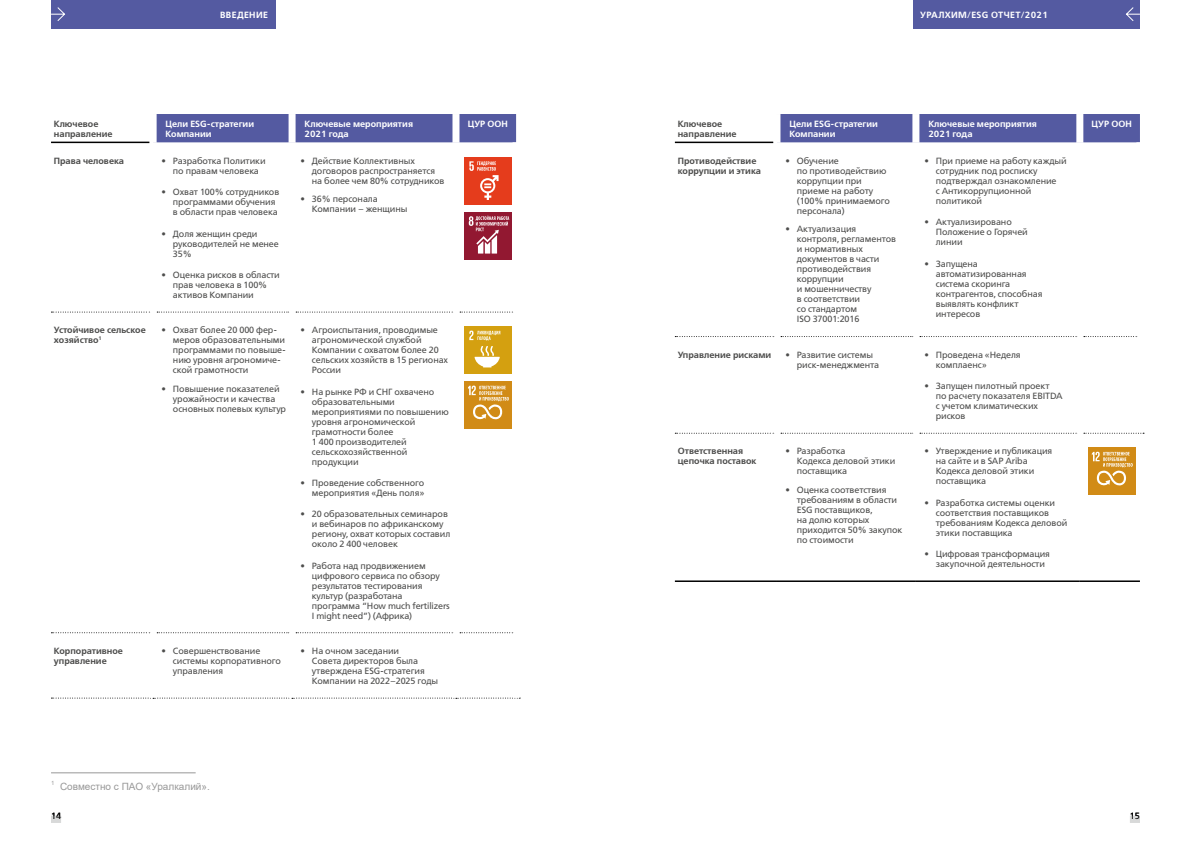
<style>
.page{position:relative;width:1191px;height:842px;background:#fff}
.page>*{position:absolute;margin:0;border:0;box-sizing:border-box;transform-origin:0 0}
.t1{font:10px "Arial";color:#989898}
.t2{font:9px/10px "Free Set";letter-spacing:-.01em;color:#4d4d4c}
.t3{font:600 9px/10px "Free Set";color:#4d4d4c}
.t4{font:600 9px/10px "Free Set";color:#fff}
.t5{font:600 9px "Free Set";letter-spacing:.04em;color:#fff}
.t6{font:9px "Free Set";color:#000}
.t7{font:5.8px "Arial";color:#989898}
</style>
<div class="page">
<div style="left:913px;top:0;width:227px;height:28px;background:#545aa1"></div>
<svg style="left:1126px;top:7px;width:14px;height:14px"></svg>
<div style="left:51px;top:0;width:224px;height:28px;background:#545aa1"></div>
<svg style="left:51px;top:7px;width:14px;height:14px"></svg>
<div style="left:1130px;top:816px;width:10px;height:7px;background:#d8d9d9"></div>
<div style="left:51px;top:816px;width:10px;height:7px;background:#d8d9d9"></div>
<div style="left:780px;top:114px;width:360px;height:28px;background:#545aa1"></div>
<svg style="left:675px;top:336px;width:98px;height:1px"></svg>
<svg style="left:781px;top:336px;width:131px;height:1px"></svg>
<svg style="left:919px;top:336px;width:157px;height:1px"></svg>
<svg style="left:1083px;top:336px;width:53px;height:1px"></svg>
<hr style="left:675px;top:142px;width:98px;height:1px;background:#000">
<svg style="left:675px;top:433px;width:98px;height:1px"></svg>
<svg style="left:781px;top:433px;width:131px;height:1px"></svg>
<svg style="left:919px;top:433px;width:157px;height:1px"></svg>
<svg style="left:1083px;top:433px;width:61px;height:1px"></svg>
<div style="left:912px;top:114px;width:7px;height:28px;background:#fff"></div>
<div style="left:1076px;top:114px;width:7px;height:28px;background:#fff"></div>
<hr style="left:675px;top:580px;width:102px;height:2px;background:#000">
<hr style="left:777px;top:580px;width:139px;height:2px;background:#000">
<hr style="left:916px;top:580px;width:163px;height:2px;background:#000">
<hr style="left:1079px;top:580px;width:61px;height:2px;background:#000">
<svg style="left:1088px;top:447px;width:47px;height:1px"></svg>
<div style="left:1088px;top:448px;width:47px;height:47px;background:#d18b16"></div>
<svg style="left:1091px;top:452px;width:41px;height:34px"></svg>
<div style="left:157px;top:114px;width:359px;height:28px;background:#545aa1"></div>
<svg style="left:51px;top:312px;width:99px;height:1px"></svg>
<svg style="left:157px;top:312px;width:131px;height:1px"></svg>
<svg style="left:296px;top:312px;width:156px;height:1px"></svg>
<svg style="left:460px;top:312px;width:52px;height:1px"></svg>
<svg style="left:51px;top:632px;width:99px;height:1px"></svg>
<svg style="left:157px;top:632px;width:131px;height:1px"></svg>
<svg style="left:296px;top:632px;width:156px;height:1px"></svg>
<svg style="left:460px;top:632px;width:52px;height:1px"></svg>
<svg style="left:51px;top:698px;width:469px;height:1px"></svg>
<hr style="left:51px;top:142px;width:99px;height:1px;background:#000">
<div style="left:288px;top:114px;width:7px;height:28px;background:#fff"></div>
<div style="left:452px;top:114px;width:7px;height:28px;background:#fff"></div>
<div style="left:464px;top:157px;width:48px;height:48px;background:#e53c1c"></div>
<svg style="left:469px;top:161px;width:29px;height:39px"></svg>
<div style="left:464px;top:212px;width:48px;height:48px;background:#921831"></div>
<svg style="left:469px;top:216px;width:40px;height:38px"></svg>
<div style="left:464px;top:326px;width:48px;height:48px;background:#d4a010"></div>
<svg style="left:469px;top:331px;width:31px;height:36px"></svg>
<div style="left:464px;top:381px;width:48px;height:48px;background:#d18b16"></div>
<svg style="left:468px;top:386px;width:41px;height:34px"></svg>
<hr style="left:51px;top:772px;width:145px;height:1px;background:#989898">
<p class="t5" style="left:220px;top:9px;width:49px">ВВЕДЕНИЕ</p>
<p class="t5" style="left:920px;top:9px;width:129px">УРАЛХИМ/ESG ОТЧЕТ/2021</p>
<p class="t3" style="left:54px;top:118px;width:60px">Ключевое направление</p>
<p class="t4" style="left:166px;top:118px;width:90px">Цели ESG-стратегии<br>Компании</p>
<p class="t4" style="left:304px;top:118px;width:110px">Ключевые мероприятия<br>2021 года</p>
<p class="t4" style="left:468px;top:118px;width:42px">ЦУР ООН</p>
<p class="t3" style="left:54px;top:156px;width:72px">Права человека</p>
<p class="t2" style="left:162px;top:155px;width:106px;text-align:center">• Разработка Политики по правам человека</p>
<p class="t2" style="left:173px;top:187px;width:108px;text-indent:-11px">• Охват 100% сотрудников программами обучения в области прав человека</p>
<p class="t2" style="left:173px;top:228px;width:107px;text-indent:-11px">• Доля женщин среди руководителей не менее<br>35%</p>
<p class="t2" style="left:173px;top:269px;width:108px;text-indent:-11px">• Оценка рисков в области прав человека в 100% активов Компании</p>
<p class="t2" style="left:312px;top:155px;width:134px;text-indent:-11px">• Действие Коллективных договоров распространяется на более чем 80% сотрудников</p>
<p class="t2" style="left:312px;top:194px;width:97px;text-indent:-11px">• 36% персонала<br>Компании – женщины</p>
<p class="t3" style="left:54px;top:325px;width:93px">Устойчивое сельское хозяйство<sup>1</sup></p>
<p class="t2" style="left:173px;top:325px;width:114px;text-indent:-11px">• Охват более 20 000 фер&shy;меров образовательными программами по повыше&shy;нию уровня агрономиче&shy;ской грамотности</p>
<p class="t2" style="left:173px;top:383px;width:115px;text-indent:-11px">• Повышение показателей урожайности и качества основных полевых культур</p>
<p class="t2" style="left:312px;top:325px;width:138px;text-indent:-11px">• Агроиспытания, проводимые агрономической службой<br>Компании с охватом более 20 сельских хозяйств в 15 регионах<br>России</p>
<p class="t2" style="left:312px;top:386px;width:138px;text-indent:-11px">• На рынке РФ и СНГ охвачено образовательными мероприятиями по повышению уровня агрономической грамотности более<br>1 400 производителей сельскохозяйственной продукции</p>
<p class="t2" style="left:300px;top:477px;width:125px;text-align:right">• Проведение собственного мероприятия «День поля»</p>
<p class="t2" style="left:312px;top:509px;width:140px;text-indent:-11px">• 20 образовательных семинаров и вебинаров по африканскому региону, охват которых составил около 2 400 человек</p>
<p class="t2" style="left:312px;top:560px;width:139px;text-indent:-11px">• Работа над продвижением цифрового сервиса по обзору результатов тестирования культур (разработана программа “How much fertilizers<br>I might need”) (Африка)</p>
<p class="t3" style="left:54px;top:646px;width:71px">Корпоративное управление</p>
<p class="t2" style="left:173px;top:645px;width:109px;text-indent:-11px">• Совершенствование системы корпоративного управления</p>
<p class="t2" style="left:312px;top:645px;width:128px;text-indent:-11px">• На очном заседании<br>Совета директоров была утверждена ESG-стратегия<br>Компании на 2022–2025 годы</p>
<p class="t7" style="left:51px;top:779px;width:5px">1</p>
<p class="t1" style="left:60px;top:780px;width:151px">Совместно с ПАО «Уралкалий».</p>
<p class="t3" style="left:677px;top:118px;width:60px">Ключевое направление</p>
<p class="t4" style="left:789px;top:118px;width:90px">Цели ESG-стратегии<br>Компании</p>
<p class="t4" style="left:928px;top:118px;width:110px">Ключевые мероприятия<br>2021 года</p>
<p class="t4" style="left:1091px;top:118px;width:42px">ЦУР ООН</p>
<p class="t3" style="left:677px;top:156px;width:85px">Противодействие коррупции и этика</p>
<p class="t2" style="left:797px;top:155px;width:95px;text-indent:-11px">• Обучение<br>по противодействию коррупции при приеме на работу (100% принимаемого персонала)</p>
<p class="t2" style="left:797px;top:224px;width:101px;text-indent:-11px">• Актуализация контроля, регламентов и нормативных документов в части противодействия коррупции<br>и мошенничеству<br>в соответствии<br>со стандартом<br>ISO 37001:2016</p>
<p class="t2" style="left:935px;top:155px;width:132px;text-indent:-11px">• При приеме на работу каждый сотрудник под росписку подтверждал ознакомление<br>с Антикоррупционной политикой</p>
<p class="t2" style="left:935px;top:217px;width:94px;text-indent:-11px">• Актуализировано<br>Положение о Горячей линии</p>
<p class="t2" style="left:935px;top:258px;width:108px;text-indent:-11px">• Запущена автоматизированная система скоринга контрагентов, способная выявлять конфликт интересов</p>
<p class="t3" style="left:677px;top:349px;width:95px">Управление рисками</p>
<p class="t2" style="left:797px;top:349px;width:84px;text-indent:-11px">• Развитие системы риск-менеджмента</p>
<p class="t2" style="left:935px;top:349px;width:86px;text-indent:-11px">• Проведена «Неделя комплаенс»</p>
<p class="t2" style="left:935px;top:381px;width:128px;text-indent:-11px">• Запущен пилотный проект по расчету показателя EBITDA с учетом климатических рисков</p>
<p class="t3" style="left:677px;top:446px;width:80px">Ответственная цепочка поставок</p>
<p class="t2" style="left:797px;top:446px;width:100px;text-indent:-11px">• Разработка<br>Кодекса деловой этики поставщика</p>
<p class="t2" style="left:797px;top:484px;width:107px;text-indent:-11px">• Оценка соответствия требованиям в области<br>ESG поставщиков,<br>на долю которых приходится 50% закупок по стоимости</p>
<p class="t2" style="left:935px;top:446px;width:118px;text-indent:-11px">• Утверждение и публикация на сайте и в SAP Ariba<br>Кодекса деловой этики поставщика</p>
<p class="t2" style="left:935px;top:497px;width:133px;text-indent:-11px">• Разработка системы оценки соответствия поставщиков требованиям Кодекса деловой этики поставщика</p>
<p class="t2" style="left:935px;top:549px;width:116px;text-indent:-11px">• Цифровая трансформация закупочной деятельности</p>
<p class="t6" style="left:51px;top:810px;width:12px">14</p>
<p class="t6" style="left:1130px;top:810px;width:12px">15</p>
</div>
